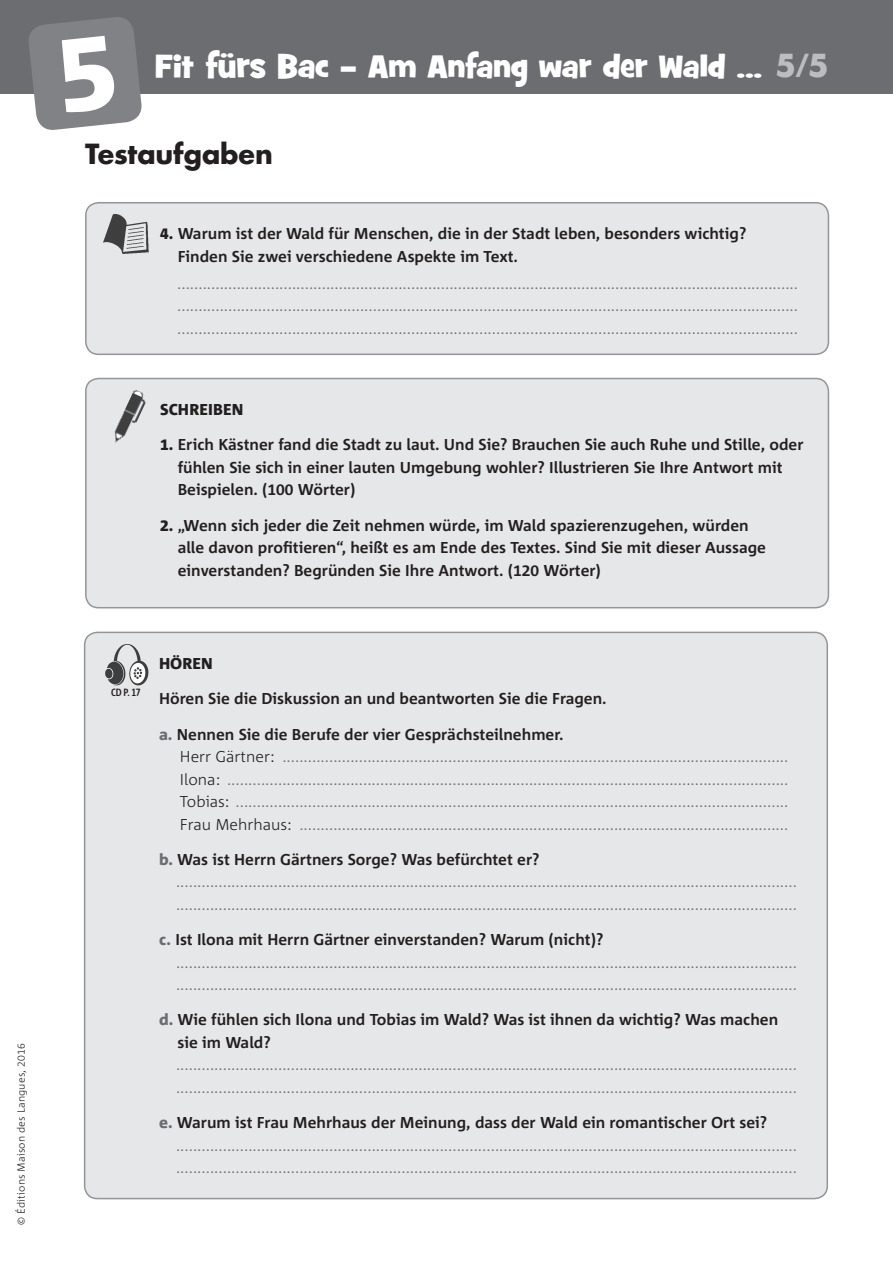
<style>
.page{position:relative;width:893px;height:1263px;background:#fff}
.page>*{position:absolute;margin:0;border:0;box-sizing:border-box;transform-origin:0 0}
.t1{font:31.5px "Grilled Cheese BTN";letter-spacing:-.005em;color:#fff}
.Grundschrift{font:700 27px "Futura";letter-spacing:-.005em;color:#231f20}
.Grundschrift-2{font:300 15.75px "Corpid";color:#6c6d70}
.paragraph_title2_ex{font:700 15.75px/22.5px "Corpid";color:#231f20}
.paragraph_title2_ex-2{font:800 15.75px "Corpid";color:#231f20}
.Grundschrift-3{font:300 10.5px "Corpid";letter-spacing:.015em;color:#231f20}
.paragraph_audio_tra{font:700 10.5px "Corpid Cd";color:#231f20}
.s1{font-size:33px}
.s2{font-family:"Futura BQ";font-weight:700;font-size:33px;color:#bcbdc0}
.s3{font-weight:800}
.s4{font-weight:800;color:#6c6d70}
.s5{color:#231f20}
</style>
<div class="page">
<div style="left:86px;top:203px;width:742px;height:151px;background:#e6e7e9;border-radius:13px"></div>
<div style="left:85px;top:202px;width:744px;height:153px;border:2px solid #939598;border-radius:13px"></div>
<div style="left:86px;top:378px;width:742px;height:230px;background:#e6e7e9;border-radius:13px"></div>
<div style="left:85px;top:378px;width:744px;height:230px;border:2px solid #939598;border-radius:13px"></div>
<div style="left:0;top:0;width:893px;height:94px;background:#6c6d70"></div>
<img style="left:103px;top:215px;width:46px;height:38px">
<img style="left:114px;top:390px;width:32px;height:53px">
<div style="left:85px;top:632px;width:742px;height:566px;background:#e6e7e9;border-radius:13px"></div>
<img style="left:105px;top:644px;width:43px;height:41px">
<svg style="left:29px;top:17px;width:113px;height:113px"></svg>
<p class="Grundschrift-3" style="left:15px;top:1224px;width:182px;rotate:-90deg">© Éditions Maison des Langues, 2016</p>
<p class="t1" style="left:155px;top:46px;width:675px"><span class="s1">Fit fürs Bac –</span> Am Anfang war der Wald ... <span class="s2">5/5</span></p>
<p class="Grundschrift" style="left:85px;top:136px;width:189px">Testaufgaben</p>
<p class="paragraph_title2_ex" style="left:178px;top:222px;width:570px;text-indent:-18px"><span class="s3">4.</span> Warum ist der Wald für Menschen, die in der Stadt leben, besonders wichtig?<br>Finden Sie zwei verschiedene Aspekte im Text.</p>
<p class="Grundschrift-2" style="left:177px;top:274px;width:622px">..................................................................................................................................................</p>
<p class="Grundschrift-2" style="left:177px;top:296px;width:622px">..................................................................................................................................................</p>
<p class="Grundschrift-2" style="left:177px;top:319px;width:622px">..................................................................................................................................................</p>
<p class="paragraph_title2_ex-2" style="left:160px;top:400px;width:85px">SCHREIBEN</p>
<p class="paragraph_title2_ex" style="left:178px;top:433px;width:627px;text-indent:-18px"><span class="s3">1.</span> Erich Kästner fand die Stadt zu laut. Und Sie? Brauchen Sie auch Ruhe und Stille, oder fühlen Sie sich in einer lauten Umgebung wohler? Illustrieren Sie Ihre Antwort mit<br>Beispielen. (100 Wörter)</p>
<p class="paragraph_title2_ex" style="left:178px;top:513px;width:590px;text-indent:-18px"><span class="s3">2.</span> „Wenn sich jeder die Zeit nehmen würde, im Wald spazierenzugehen, würden alle davon profitieren“, heißt es am Ende des Textes. Sind Sie mit dieser Aussage einverstanden? Begründen Sie Ihre Antwort. (120 Wörter)</p>
<p class="paragraph_audio_tra" style="left:111px;top:686px;width:31px">CD P. 17</p>
<p class="paragraph_title2_ex-2" style="left:159px;top:654px;width:55px">HÖREN</p>
<p class="paragraph_title2_ex" style="left:159px;top:687px;width:449px">Hören Sie die Diskussion an und beantworten Sie die Fragen.</p>
<p class="paragraph_title2_ex" style="left:159px;top:722px;width:406px"><span class="s4">a.</span> Nennen Sie die Berufe der vier Gesprächsteilnehmer.</p>
<p class="Grundschrift-2" style="left:180px;top:747px;width:610px"><span class="s5">Herr Gärtner:</span> .......................................................................................................................</p>
<p class="Grundschrift-2" style="left:180px;top:770px;width:610px"><span class="s5">Ilona:</span> ....................................................................................................................................</p>
<p class="Grundschrift-2" style="left:180px;top:792px;width:610px"><span class="s5">Tobias:</span> ..................................................................................................................................</p>
<p class="Grundschrift-2" style="left:180px;top:815px;width:610px"><span class="s5">Frau Mehrhaus:</span> ...................................................................................................................</p>
<p class="paragraph_title2_ex" style="left:159px;top:848px;width:382px"><span class="s4">b.</span> Was ist Herrn Gärtners Sorge? Was befürchtet er?</p>
<p class="Grundschrift-2" style="left:176px;top:872px;width:622px">..................................................................................................................................................</p>
<p class="Grundschrift-2" style="left:176px;top:895px;width:622px">..................................................................................................................................................</p>
<p class="paragraph_title2_ex" style="left:159px;top:928px;width:446px"><span class="s4">c.</span> Ist Ilona mit Herrn Gärtner einverstanden? Warum (nicht)?</p>
<p class="Grundschrift-2" style="left:176px;top:953px;width:622px">..................................................................................................................................................</p>
<p class="Grundschrift-2" style="left:176px;top:975px;width:622px">..................................................................................................................................................</p>
<p class="paragraph_title2_ex" style="left:178px;top:1008px;width:602px;text-indent:-19px"><span class="s4">d.</span> Wie fühlen sich Ilona und Tobias im Wald? Was ist ihnen da wichtig? Was machen sie im Wald?</p>
<p class="Grundschrift-2" style="left:176px;top:1055px;width:622px">..................................................................................................................................................</p>
<p class="Grundschrift-2" style="left:176px;top:1078px;width:622px">..................................................................................................................................................</p>
<p class="paragraph_title2_ex" style="left:159px;top:1111px;width:610px"><span class="s4">e.</span> Warum ist Frau Mehrhaus der Meinung, dass der Wald ein romantischer Ort sei?</p>
<p class="Grundschrift-2" style="left:176px;top:1136px;width:622px">..................................................................................................................................................</p>
<p class="Grundschrift-2" style="left:176px;top:1158px;width:622px">..................................................................................................................................................</p>
</div>
